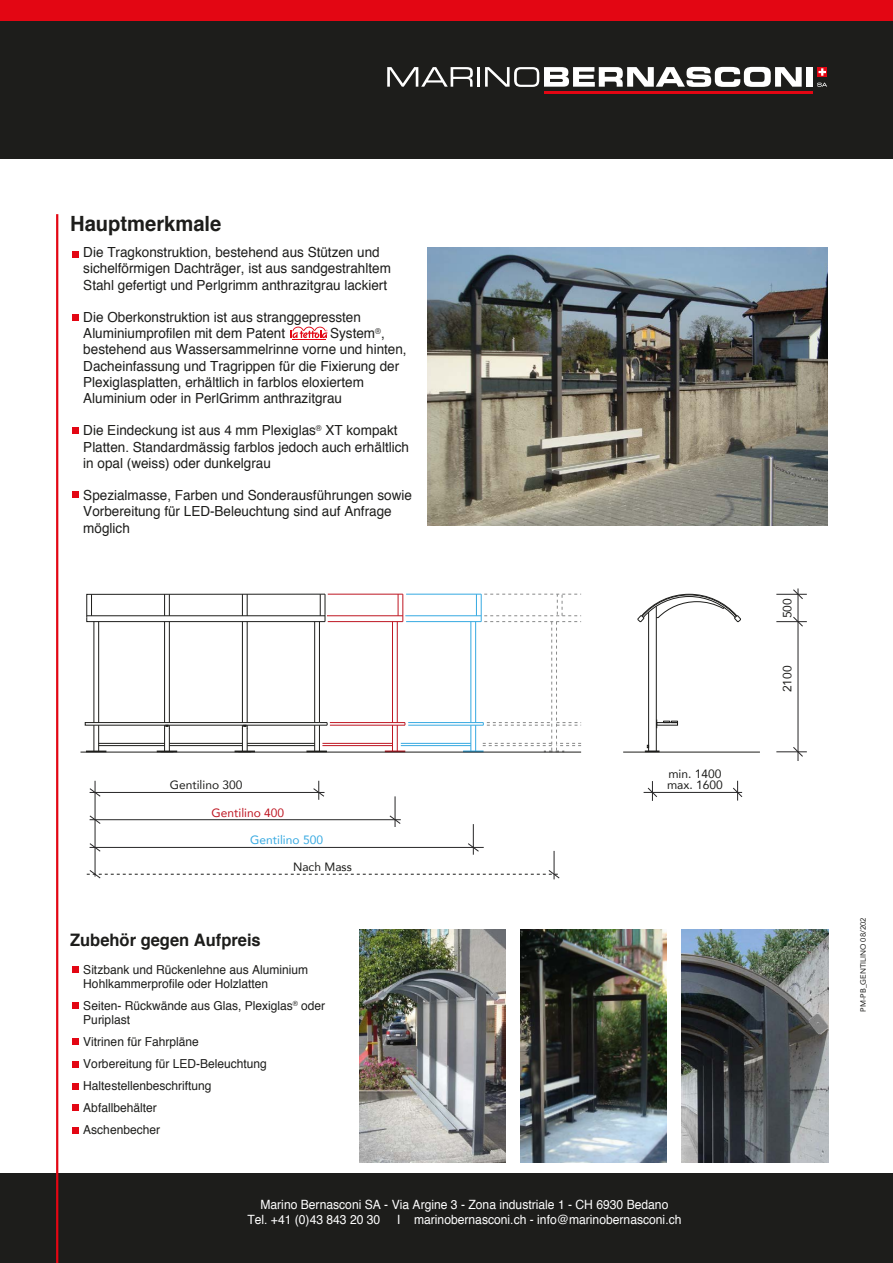
<style>
.page{position:relative;width:893px;height:1263px;background:#fff}
.page>*{position:absolute;margin:0;border:0;box-sizing:border-box;transform-origin:0 0}
.t1{font:700 21px "Helvetica";color:#1d1d1b;scale:.96 1}
.t2{font:700 17.25px "Helvetica";color:#1d1d1b;scale:.96 1}
.t3{font:13.95px/16.2px "Helvetica";color:#1d1d1b}
.t4{font:12.75px/14.5px "Helvetica";color:#fff;scale:.95 1}
.t5{font:12.3px/21.9px "Helvetica";color:#1d1d1b}
.t6{font:12px/10.9px "Avenir";color:#1d1d1b}
.t7{font:12px "Avenir";color:#be1622}
.t8{font:12px "Avenir";color:#36a9e1}
.t9{font:7.65px "Avenir";color:#1d1d1b}
</style>
<div class="page">
<div style="left:0;top:1174px;width:893px;height:89px;background:#1d1d1b"></div>
<div style="left:0;top:0;width:893px;height:21px;background:#e30613"></div>
<div style="left:0;top:21px;width:893px;height:137px;background:#1d1d1b"></div>
<hr style="left:56px;top:214px;width:2px;height:1049px;background:#e30613">
<div style="left:72px;top:251px;width:7px;height:6px;background:#e30613"></div>
<div style="left:72px;top:314px;width:7px;height:6px;background:#e30613"></div>
<div style="left:72px;top:427px;width:7px;height:6px;background:#e30613"></div>
<div style="left:72px;top:491px;width:7px;height:6px;background:#e30613"></div>
<img style="left:427px;top:247px;width:401px;height:279px">
<img style="left:359px;top:930px;width:147px;height:232px">
<img style="left:521px;top:930px;width:146px;height:232px">
<img style="left:682px;top:930px;width:146px;height:232px">
<hr style="left:656px;top:606px;width:1px;height:145px;background:#1d1d1b">
<hr style="left:623px;top:752px;width:137px;height:1px;background:#1d1d1b">
<hr style="left:648px;top:612px;width:1px;height:139px;background:#1d1d1b">
<hr style="left:644px;top:792px;width:98px;height:1px;background:#272627">
<hr style="left:776px;top:621px;width:31px;height:1px;background:#272627">
<hr style="left:776px;top:751px;width:31px;height:1px;background:#272627">
<hr style="left:798px;top:588px;width:1px;height:173px;background:#272627">
<svg style="left:648px;top:781px;width:9px;height:20px"></svg>
<svg style="left:733px;top:781px;width:9px;height:19px"></svg>
<svg style="left:793px;top:747px;width:10px;height:10px"></svg>
<svg style="left:793px;top:617px;width:10px;height:9px"></svg>
<hr style="left:776px;top:594px;width:31px;height:1px;background:#272627">
<svg style="left:793px;top:589px;width:10px;height:10px"></svg>
<svg style="left:638px;top:594px;width:103px;height:28px"></svg>
<svg style="left:663px;top:721px;width:15px;height:1px"></svg>
<div style="left:657px;top:722px;width:21px;height:3px;border:1px solid #1d1d1b"></div>
<hr style="left:90px;top:792px;width:234px;height:1px;background:#272627">
<hr style="left:319px;top:622px;width:1px;height:100px;background:#1d1d1b">
<hr style="left:98px;top:622px;width:1px;height:100px;background:#1d1d1b">
<hr style="left:314px;top:622px;width:1px;height:100px;background:#1d1d1b">
<hr style="left:164px;top:622px;width:1px;height:100px;background:#1d1d1b">
<hr style="left:169px;top:622px;width:1px;height:100px;background:#1d1d1b">
<hr style="left:247px;top:622px;width:1px;height:100px;background:#1d1d1b">
<hr style="left:242px;top:622px;width:1px;height:100px;background:#1d1d1b">
<hr style="left:94px;top:622px;width:1px;height:100px;background:#1d1d1b">
<hr style="left:322px;top:745px;width:70px;height:1px;background:#be1622">
<hr style="left:322px;top:743px;width:70px;height:1px;background:#be1622">
<hr style="left:330px;top:722px;width:75px;height:1px;background:#be1622">
<hr style="left:330px;top:725px;width:75px;height:1px;background:#be1622">
<hr style="left:397px;top:622px;width:1px;height:100px;background:#be1622">
<hr style="left:392px;top:622px;width:1px;height:100px;background:#be1622">
<hr style="left:328px;top:621px;width:75px;height:1px;background:#be1622">
<hr style="left:327px;top:615px;width:76px;height:1px;background:#be1622">
<hr style="left:328px;top:594px;width:75px;height:1px;background:#be1622">
<svg style="left:398px;top:594px;width:6px;height:28px"></svg>
<hr style="left:401px;top:745px;width:70px;height:1px;background:#36a9e1">
<hr style="left:401px;top:743px;width:70px;height:1px;background:#36a9e1">
<hr style="left:408px;top:722px;width:75px;height:1px;background:#36a9e1">
<hr style="left:408px;top:725px;width:75px;height:1px;background:#36a9e1">
<hr style="left:406px;top:621px;width:75px;height:1px;background:#36a9e1">
<hr style="left:405px;top:615px;width:76px;height:1px;background:#36a9e1">
<hr style="left:406px;top:594px;width:75px;height:1px;background:#36a9e1">
<svg style="left:90px;top:788px;width:11px;height:8px"></svg>
<svg style="left:313px;top:781px;width:11px;height:19px"></svg>
<hr style="left:90px;top:819px;width:311px;height:1px;background:#272627">
<hr style="left:395px;top:796px;width:1px;height:31px;background:#272627">
<svg style="left:90px;top:815px;width:11px;height:9px"></svg>
<svg style="left:390px;top:815px;width:10px;height:9px"></svg>
<hr style="left:473px;top:824px;width:1px;height:31px;background:#272627">
<svg style="left:87px;top:843px;width:473px;height:36px"></svg>
<hr style="left:95px;top:781px;width:1px;height:96px;background:#272627">
<svg style="left:86px;top:594px;width:240px;height:28px"></svg>
<svg style="left:645px;top:745px;width:14px;height:7px"></svg>
<svg style="left:385px;top:722px;width:21px;height:30px"></svg>
<svg style="left:85px;top:722px;width:243px;height:30px"></svg>
<svg style="left:463px;top:594px;width:118px;height:158px"></svg>
<hr style="left:81px;top:752px;width:500px;height:1px;background:#1d1d1b">
<hr style="left:292px;top:339px;width:34px;height:1px;background:#e30613">
<svg style="left:291px;top:327px;width:37px;height:12px"></svg>
<div style="left:72px;top:966px;width:7px;height:6px;background:#e30613"></div>
<div style="left:72px;top:1003px;width:7px;height:6px;background:#e30613"></div>
<div style="left:72px;top:1039px;width:7px;height:6px;background:#e30613"></div>
<div style="left:72px;top:1061px;width:7px;height:6px;background:#e30613"></div>
<div style="left:72px;top:1083px;width:7px;height:6px;background:#e30613"></div>
<div style="left:72px;top:1104px;width:7px;height:6px;background:#e30613"></div>
<div style="left:72px;top:1127px;width:7px;height:6px;background:#e30613"></div>
<svg style="left:387px;top:67px;width:86px;height:20px"></svg>
<hr style="left:477px;top:67px;width:3px;height:20px;background:#fff">
<svg style="left:485px;top:67px;width:317px;height:20px"></svg>
<div style="left:806px;top:67px;width:6px;height:20px;background:#fff"></div>
<hr style="left:544px;top:91px;width:268px;height:3px;background:#e30613">
<svg style="left:817px;top:83px;width:10px;height:4px"></svg>
<div style="left:817px;top:67px;width:10px;height:10px;background:#e30613"></div>
<svg style="left:818px;top:68px;width:8px;height:8px"></svg>
<h1 class="t1" style="left:70px;top:207px;width:159px">Hauptmerkmale</h1>
<p class="t3" style="left:83px;top:245px;width:309px">Die Tragkonstruktion, bestehend aus Stützen und sichelförmigen Dachträger, ist aus sandgestrahltem<br>Stahl gefertigt und Perlgrimm anthrazitgrau lackiert</p>
<p class="t3" style="left:83px;top:309px;width:279px">Die Oberkonstruktion ist aus stranggepressten<br>Aluminiumprofilen mit dem Patent</p>
<p class="t3" style="left:83px;top:326px;width:325px;text-indent:247px">System<sup>®</sup>, bestehend aus Wassersammelrinne vorne und hinten, Dacheinfassung und Tragrippen für die Fixierung der Plexiglasplatten, erhältlich in farblos eloxiertem Aluminium oder in PerlGrimm anthrazitgrau</p>
<p class="t3" style="left:83px;top:423px;width:327px">Die Eindeckung ist aus 4 mm Plexiglas<sup>®</sup> XT kompakt<br>Platten. Standardmässig farblos jedoch auch erhältlich in opal (weiss) oder dunkelgrau</p>
<p class="t3" style="left:83px;top:488px;width:330px">Spezialmasse, Farben und Sonderausführungen sowie<br>Vorbereitung für LED-Beleuchtung sind auf Anfrage möglich</p>
<p class="t6" style="left:170px;top:779px;width:74px">Gentilino 300</p>
<p class="t7" style="left:212px;top:803px;width:74px">Gentilino 400</p>
<p class="t8" style="left:250px;top:830px;width:74px">Gentilino 500</p>
<p class="t6" style="left:293px;top:861px;width:60px">Nach Mass</p>
<p class="t2" style="left:70px;top:926px;width:200px">Zubehör gegen Aufpreis</p>
<p class="t5" style="left:83px;top:962px;width:226px;line-height:14.4px">Sitzbank und Rückenlehne aus Aluminium<br>Hohlkammerprofile oder Holzlatten</p>
<p class="t5" style="left:83px;top:999px;width:243px;line-height:14.4px">Seiten- Rückwände aus Glas, Plexiglas<sup>®</sup> oder<br>Puriplast</p>
<p class="t5" style="left:83px;top:1031px;width:185px">Vitrinen für Fahrpläne<br>Vorbereitung für LED-Beleuchtung<br>Haltestellenbeschriftung<br>Abfallbehälter<br>Aschenbecher</p>
<p class="t6" style="left:667px;top:768px;width:57px">min. 1400 max. 1600</p>
<p class="t4" style="left:247px;top:1198px;width:445px;text-indent:13px">Marino Bernasconi SA - Via Argine 3 - Zona industriale 1 - CH 6930 Bedano<br>Tel. +41 (0)43 843 20 30</p>
<p class="t4" style="left:397px;top:1212px;width:301px">І marinobernasconi.ch - info@marinobernasconi.ch</p>
<p class="t6" style="left:781px;top:618px;width:22px;rotate:-90deg">500</p>
<p class="t6" style="left:781px;top:692px;width:28px;rotate:-90deg">2100</p>
<p class="t9" style="left:857px;top:1012px;width:96px;rotate:-90deg">PM-PB_GENTILINO 08/202</p>
</div>
